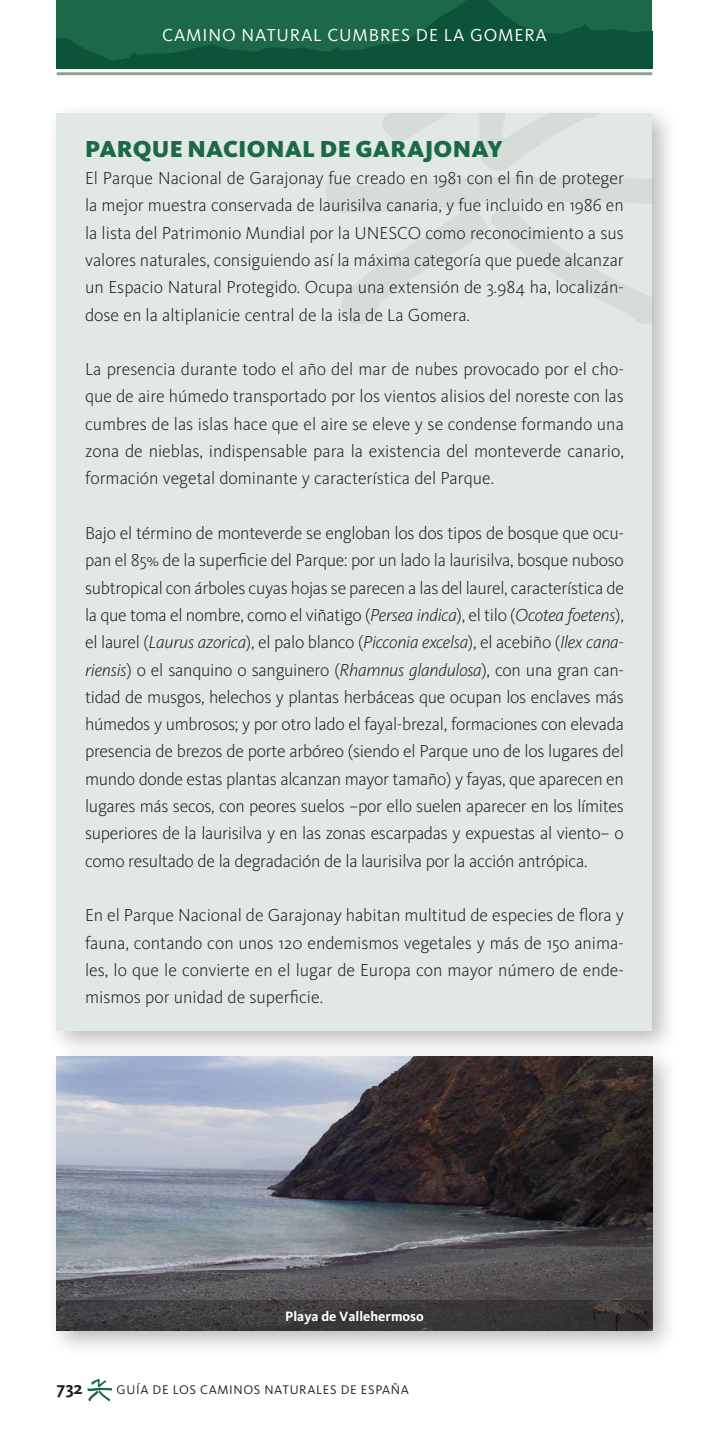
<style>
.page{position:relative;width:709px;height:1446px;background:#fff}
.page>*{position:absolute;margin:0;border:0;box-sizing:border-box;transform-origin:0 0}
.TEXTO_GENERAL{font:900 24px "Kievit";letter-spacing:.01em;color:#1b6949}
.TEXTO_GENERAL-2{font:300 18px/27.4px "Kievit OT";color:#231f20;text-align:justify}
.t1{font:18px "Kievit OT";letter-spacing:.05em;color:#fff}
.t2{font:700 18px "Kievit";color:#231f20}
.t3{font:700 14px "Kievit";color:#fff}
.t4{font:13px "Kievit OT";letter-spacing:.05em;color:#231f20}
.s1{font-style:italic}
</style>
<div class="page">
<hr style="left:708px;top:0;width:1px;height:159px;background:#1b6949">
<img style="left:57px;top:0;width:595px;height:68px">
<hr style="left:57px;top:72px;width:595px;height:3px;background:#87a18f">
<img style="left:87px;top:1379px;width:25px;height:23px">
<div style="left:46px;top:103px;width:633px;height:954px;background:#231f20;opacity:.3"></div>
<div style="left:57px;top:113px;width:595px;height:917px;background:#e2e8e3"></div>
<div style="left:46px;top:1045px;width:633px;height:312px;background:#231f20;opacity:.3"></div>
<img style="left:57px;top:1056px;width:595px;height:244px">
<svg style="left:57px;top:1300px;width:595px;height:31px;background:#3b383a"></svg>
<p class="t1" style="left:162px;top:24px;width:386px">CAMINO NATURAL CUMBRES DE LA GOMERA</p>
<p class="TEXTO_GENERAL" style="left:85px;top:134px;width:419px">PARQUE NACIONAL DE GARAJONAY</p>
<p class="TEXTO_GENERAL-2" style="left:85px;top:164px;width:540px">El Parque Nacional de Garajonay fue creado en 1981 con el fin de proteger la mejor muestra conservada de laurisilva canaria, y fue incluido en 1986 en la lista del Patrimonio Mundial por la UNESCO como reconocimiento a sus valores naturales, consiguiendo así la máxima categoría que puede alcanzar un Espacio Natural Protegido. Ocupa una extensión de 3.984 ha, localizán&shy;dose en la altiplanicie central de la isla de La Gomera.</p>
<p class="TEXTO_GENERAL-2" style="left:85px;top:355px;width:540px">La presencia durante todo el año del mar de nubes provocado por el cho&shy;que de aire húmedo transportado por los vientos alisios del noreste con las cumbres de las islas hace que el aire se eleve y se condense formando una zona de nieblas, indispensable para la existencia del monteverde canario, formación vegetal dominante y característica del Parque.</p>
<p class="TEXTO_GENERAL-2" style="left:85px;top:519px;width:540px">Bajo el término de monteverde se engloban los dos tipos de bosque que ocu&shy;pan el 85% de la superficie del Parque: por un lado la laurisilva, bosque nuboso subtropical con árboles cuyas hojas se parecen a las del laurel, característica de la que toma el nombre, como el viñatigo (<span class="s1">Persea indica</span>), el tilo (<span class="s1">Ocotea foetens</span>), el laurel (<span class="s1">Laurus azorica</span>), el palo blanco (<span class="s1">Picconia excelsa</span>), el acebiño (<span class="s1">Ilex cana&shy;riensis</span>) o el sanquino o sanguinero (<span class="s1">Rhamnus glandulosa</span>), con una gran can&shy;tidad de musgos, helechos y plantas herbáceas que ocupan los enclaves más húmedos y umbrosos; y por otro lado el fayal-brezal, formaciones con elevada presencia de brezos de porte arbóreo (siendo el Parque uno de los lugares del mundo donde estas plantas alcanzan mayor tamaño) y fayas, que aparecen en lugares más secos, con peores suelos –por ello suelen aparecer en los límites superiores de la laurisilva y en las zonas escarpadas y expuestas al viento– o como resultado de la degradación de la laurisilva por la acción antrópica.</p>
<p class="TEXTO_GENERAL-2" style="left:85px;top:901px;width:540px">En el Parque Nacional de Garajonay habitan multitud de especies de flora y fauna, contando con unos 120 endemismos vegetales y más de 150 anima&shy;les, lo que le convierte en el lugar de Europa con mayor número de ende&shy;mismos por unidad de superficie.</p>
<p class="t3" style="left:285px;top:1307px;width:140px">Playa de Vallehermoso</p>
<p class="t2" style="left:57px;top:1377px;width:28px">732</p>
<p class="t4" style="left:117px;top:1381px;width:294px">GUÍA DE LOS CAMINOS NATURALES DE ESPAÑA</p>
</div>
